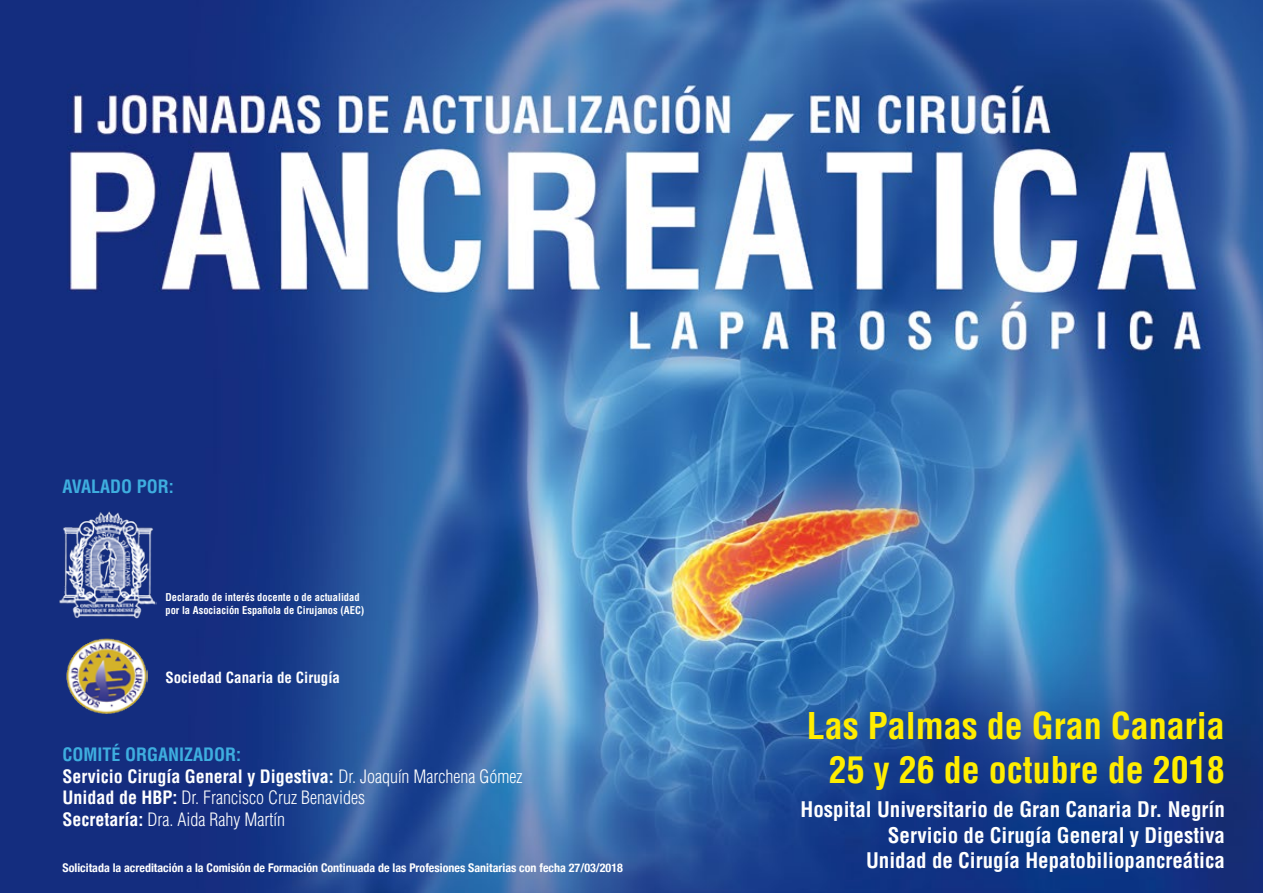
<style>
.page{position:relative;width:1263px;height:893px;background:#fff}
.page>*{position:absolute;margin:0;border:0;box-sizing:border-box;transform-origin:0 0}
.t1{font:700 condensed 36px/43.2px "Helvetica";color:#ffed00;text-align:right}
.t2{font:700 condensed 21px/25.2px "Helvetica";color:#fff;text-align:right}
.t3{font:300 condensed 18px/21.6px "Helvetica";color:#fff}
.t4{font:700 condensed 18px "Helvetica";color:#3eaedf}
.t5{font:700 condensed 15px "Helvetica";color:#fff}
.t6{font:700 condensed 12px "Helvetica Neue";color:#fff}
.t7{font:700 condensed 10.5px/12.6px "Helvetica";color:#fff}
.s1{font-weight:700;color:#3eaedf}
.s2{font-weight:700}
</style>
<div class="page">
<img style="left:0;top:0;width:1263px;height:893px">
<img style="left:56px;top:510px;width:100px;height:109px">
<img style="left:65px;top:635px;width:82px;height:79px">
<p class="t4" style="left:63px;top:475px;width:49px">AVALADO</p>
<p class="t4" style="left:137px;top:475px;width:39px">POR:</p>
<p class="t7" style="left:165px;top:591px;width:200px">Declarado de interés docente o de actualidad por la Asociación Española de Cirujanos (AEC)</p>
<p class="t5" style="left:165px;top:668px;width:176px">Sociedad Canaria de Cirugía</p>
<p class="t3" style="left:63px;top:744px;width:462px"><span class="s1">Comité Organizador:<br></span><span class="s2">Servicio Cirugía General y Digestiva:</span> Dr. Joaquín Marchena Gómez <span class="s2">Unidad de HBP:</span> Dr. Francisco Cruz Benavides<br><span class="s2">Secretaría:</span> Dra. Aida Rahy Martín</p>
<p class="t6" style="left:63px;top:857px;width:562px">Solicitada la acreditación a la Comisión de Formación Continuada de las Profesiones Sanitarias con fecha 27/03/2018</p>
<h1 class="t1" style="left:807px;top:704px;width:419px">Las Palmas de Gran Canaria<br>25 y 26 de octubre de 2018</h1>
<p class="t2" style="left:801px;top:797px;width:426px">Hospital Universitario de Gran Canaria Dr. Negrín<br>Servicio de Cirugía General y Digestiva<br>Unidad de Cirugía Hepatobiliopancreática</p>
</div>
